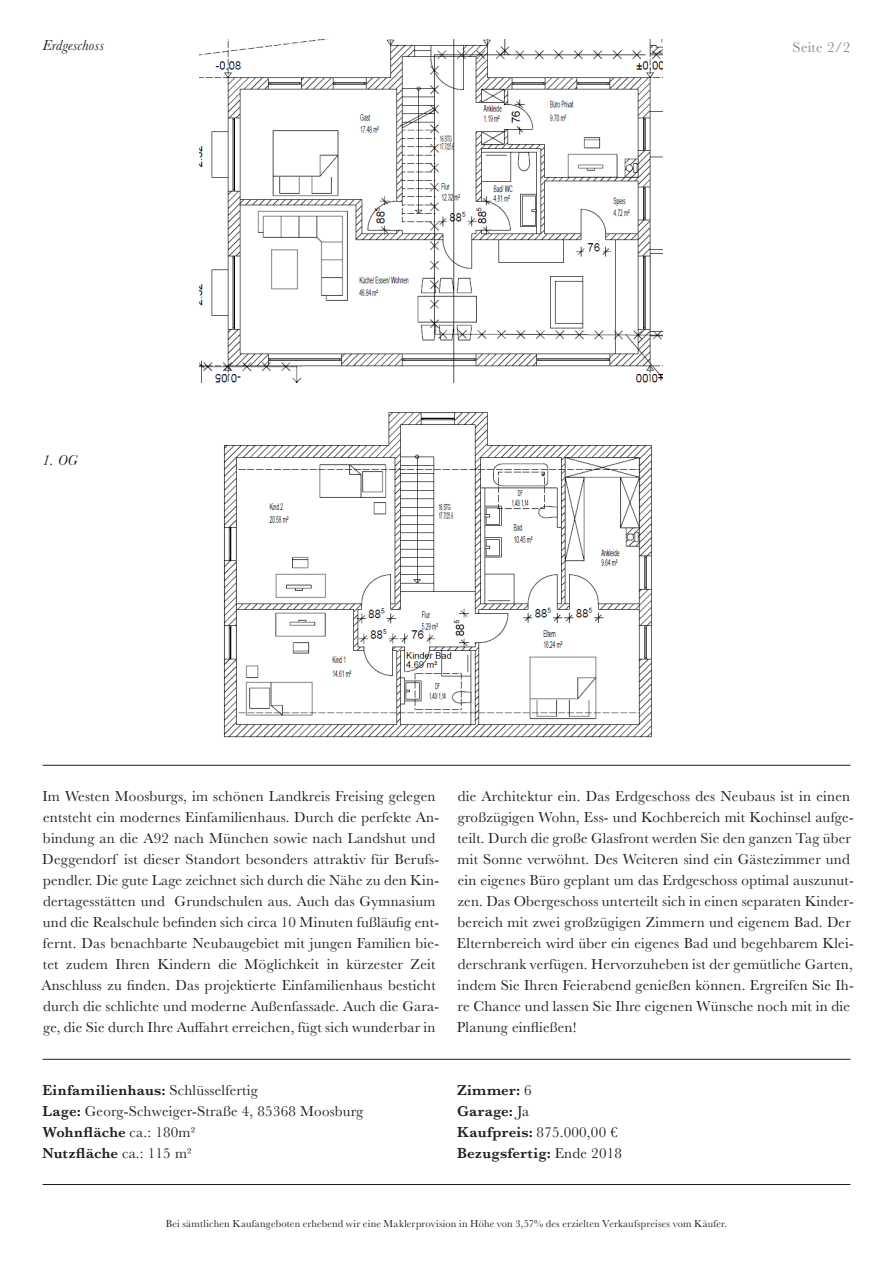
<style>
.page{position:relative;width:893px;height:1263px;background:#fff}
.page>*{position:absolute;margin:0;border:0;box-sizing:border-box;transform-origin:0 0}
.t1{font:15px/21px "Baskerville";letter-spacing:.015em;color:#231f20}
.t2{font:600 15px/21px "Baskerville";letter-spacing:.02em;color:#231f20}
.t3{font:italic 15px "Baskerville";letter-spacing:.01em;color:#231f20}
.t4{font:15px "Baskerville";letter-spacing:.015em;color:#8a8c8f}
.t5{font:10.5px "Baskerville";letter-spacing:.015em;color:#231f20}
.s1{font-weight:600}
.s2{font-weight:400}
</style>
<div class="page">
<hr style="left:43px;top:765px;width:807px;height:1px;background:#231f20">
<hr style="left:43px;top:1059px;width:807px;height:1px;background:#231f20">
<hr style="left:43px;top:1184px;width:807px;height:1px;background:#231f20">
<img style="left:224px;top:412px;width:428px;height:326px">
<img style="left:200px;top:39px;width:463px;height:343px">
<p class="t3" style="left:43px;top:35px;width:63px">Erdgeschoss</p>
<p class="t3" style="left:43px;top:450px;width:36px">1. OG</p>
<p class="t4" style="left:792px;top:38px;width:59px">Seite 2/2</p>
<p class="t1" style="left:41px;top:785px;width:399px">Im Westen Moosburgs, im schönen Landkreis Freising gelegen entsteht ein modernes Einfamilienhaus. Durch die perfekte An&shy;bindung an die A92 nach München sowie nach Landshut und Deggendorf ist dieser Standort besonders attraktiv für Berufs&shy;pendler. Die gute Lage zeichnet sich durch die Nähe zu den Kin&shy;dertagesstätten und Grundschulen aus. Auch das Gymnasium und die Realschule befinden sich circa 10 Minuten fußläufig ent&shy;fernt. Das benachbarte Neubaugebiet mit jungen Familien bie&shy;tet zudem Ihren Kindern die Möglichkeit in kürzester Zeit Anschluss zu finden. Das projektierte Einfamilienhaus besticht durch die schlichte und moderne Außenfassade. Auch die Gara&shy;ge, die Sie durch Ihre Auffahrt erreichen, fügt sich wunderbar in</p>
<p class="t1" style="left:457px;top:785px;width:398px">die Architektur ein. Das Erdgeschoss des Neubaus ist in einen großzügigen Wohn, Ess- und Kochbereich mit Kochinsel aufge&shy;teilt. Durch die große Glasfront werden Sie den ganzen Tag über mit Sonne verwöhnt. Des Weiteren sind ein Gästezimmer und ein eigenes Büro geplant um das Erdgeschoss optimal auszunut&shy;zen. Das Obergeschoss unterteilt sich in einen separaten Kinder&shy;bereich mit zwei großzügigen Zimmern und eigenem Bad. Der Elternbereich wird über ein eigenes Bad und begehbarem Klei&shy;derschrank verfügen. Hervorzuheben ist der gemütliche Garten, indem Sie Ihren Feierabend genießen können. Ergreifen Sie Ih&shy;re Chance und lassen Sie Ihre eigenen Wünsche noch mit in die Planung einfließen!</p>
<p class="t1" style="left:43px;top:1079px;width:322px"><span class="s1">Einfamilienhaus:</span> Schlüsselfertig<br><span class="s1">Lage:</span> Georg-Schweiger-Straße 4, 85368 Moosburg<br><span class="s1">Wohnfläche</span> ca.: 180m²<br><span class="s1">Nutzfläche</span> ca.: 115 m²</p>
<p class="t2" style="left:457px;top:1079px;width:166px">Zimmer: <span class="s2">6<br></span>Garage: <span class="s2">Ja<br></span>Kaufpreis: <span class="s2">875.000,00 €<br></span>Bezugsfertig: <span class="s2">Ende 2018</span></p>
<p class="t5" style="left:166px;top:1217px;width:563px">Bei sämtlichen Kaufangeboten erhebend wir eine Maklerprovision in Höhe von 3,57% des erzielten Verkaufspreises vom Käufer.</p>
</div>
